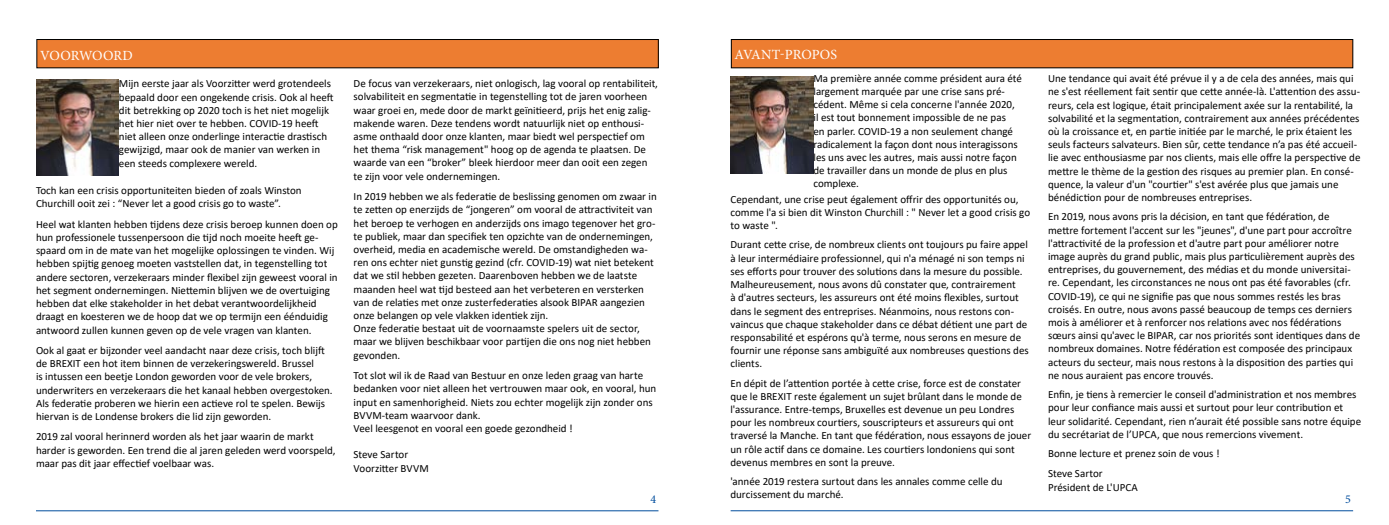
<style>
.page{position:relative;width:1389px;height:525px;background:#fff}
.page>*{position:absolute;margin:0;border:0;box-sizing:border-box;transform-origin:0 0}
.t1{font:14px "Minion Pro";color:#fff}
.t2{font:12px "Minion Pro";color:#004d9d}
.t3{font:11px/13.2px "Calibri";color:#000}
</style>
<div class="page">
<hr style="left:36px;top:510px;width:622px;height:1px;background:#004d9d">
<hr style="left:731px;top:510px;width:622px;height:1px;background:#004d9d">
<div style="left:37px;top:39px;width:621px;height:29px;background:#ed7d31"></div>
<div style="left:36px;top:39px;width:623px;height:29px;border:1px solid #000"></div>
<img style="left:36px;top:80px;width:83px;height:96px">
<div style="left:731px;top:39px;width:622px;height:29px;background:#ed7d31"></div>
<div style="left:731px;top:39px;width:622px;height:29px;border:1px solid #000"></div>
<img style="left:730px;top:77px;width:83px;height:96px">
<p class="t1" style="left:40px;top:46px;width:94px">VOORWOORD</p>
<p class="t3" style="left:119px;top:77px;width:216px">Mijn eerste jaar als Voorzitter werd grotendeels bepaald door een ongekende crisis. Ook al heeft dit betrekking op 2020 toch is het niet mogelijk het hier niet over te hebben. COVID-19 heeft niet alleen onze onderlinge interactie drastisch gewijzigd, maar ook de manier van werken in een steeds complexere wereld.</p>
<p class="t3" style="left:36px;top:183px;width:267px">Toch kan een crisis opportuniteiten bieden of zoals Winston<br>Churchill ooit zei : “Never let a good crisis go to waste”.</p>
<p class="t3" style="left:36px;top:217px;width:303px">Heel wat klanten hebben tijdens deze crisis beroep kunnen doen op hun professionele tussenpersoon die tijd noch moeite heeft ge&shy;spaard om in de mate van het mogelijke oplossingen te vinden. Wij hebben spijtig genoeg moeten vaststellen dat, in tegenstelling tot andere sectoren, verzekeraars minder flexibel zijn geweest vooral in het segment ondernemingen. Niettemin blijven we de overtuiging hebben dat elke stakeholder in het debat verantwoordelijkheid draagt en koesteren we de hoop dat we op termijn een éénduidig antwoord zullen kunnen geven op de vele vragen van klanten.</p>
<p class="t3" style="left:36px;top:343px;width:298px">Ook al gaat er bijzonder veel aandacht naar deze crisis, toch blijft de BREXIT een hot item binnen de verzekeringswereld. Brussel<br>is intussen een beetje London geworden voor de vele brokers, underwriters en verzekeraars die het kanaal hebben overgestoken.<br>Als federatie proberen we hierin een actieve rol te spelen. Bewijs hiervan is de Londense brokers die lid zijn geworden.</p>
<p class="t3" style="left:36px;top:429px;width:301px">2019 zal vooral herinnerd worden als het jaar waarin de markt harder is geworden. Een trend die al jaren geleden werd voorspeld, maar pas dit jaar effectief voelbaar was.</p>
<p class="t1" style="left:735px;top:45px;width:104px">AVANT-PROPOS</p>
<p class="t3" style="left:813px;top:71px;width:210px">Ma première année comme président aura été largement marquée par une crise sans pré&shy;cédent. Même si cela concerne l'année 2020, il est tout bonnement impossible de ne pas<br>en parler. COVID-19 a non seulement changé radicalement la façon dont nous interagissons les uns avec les autres, mais aussi notre façon de travailler dans un monde de plus en plus complexe.</p>
<p class="t3" style="left:1048px;top:72px;width:314px">Une tendance qui avait été prévue il y a de cela des années, mais qui ne s'est réellement fait sentir que cette année-là. L'attention des assu&shy;reurs, cela est logique, était principalement axée sur la rentabilité, la solvabilité et la segmentation, contrairement aux années précédentes où la croissance et, en partie initiée par le marché, le prix étaient les seuls facteurs salvateurs. Bien sûr, cette tendance n’a pas été accueil&shy;lie avec enthousiasme par nos clients, mais elle offre la perspective de mettre le thème de la gestion des risques au premier plan. En consé&shy;quence, la valeur d'un "courtier" s'est avérée plus que jamais une bénédiction pour de nombreuses entreprises.</p>
<p class="t3" style="left:1048px;top:210px;width:314px">En 2019, nous avons pris la décision, en tant que fédération, de mettre fortement l'accent sur les "jeunes", d'une part pour accroître l'attractivité de la profession et d'autre part pour améliorer notre image auprès du grand public, mais plus particulièrement auprès des entreprises, du gouvernement, des médias et du monde universitai&shy;re. Cependant, les circonstances ne nous ont pas été favorables (cfr.<br>COVID-19), ce qui ne signifie pas que nous sommes restés les bras croisés. En outre, nous avons passé beaucoup de temps ces derniers mois à améliorer et à renforcer nos relations avec nos fédérations sœurs ainsi qu'avec le BIPAR, car nos priorités sont identiques dans de nombreux domaines. Notre fédération est composée des principaux acteurs du secteur, mais nous restons à la disposition des parties qui ne nous auraient pas encore trouvés.</p>
<p class="t3" style="left:1048px;top:387px;width:315px">Enfin, je tiens à remercier le conseil d'administration et nos membres pour leur confiance mais aussi et surtout pour leur contribution et leur solidarité. Cependant, rien n’aurait été possible sans notre équipe du secrétariat de l’UPCA, que nous remercions vivement.</p>
<p class="t3" style="left:1048px;top:442px;width:173px;line-height:20.4px">Bonne lecture et prenez soin de vous !<br>Steve Sartor</p>
<p class="t3" style="left:1048px;top:480px;width:91px">Président de L'UPCA</p>
<p class="t3" style="left:354px;top:77px;width:306px">De focus van verzekeraars, niet onlogisch, lag vooral op rentabiliteit, solvabiliteit en segmentatie in tegenstelling tot de jaren voorheen waar groei en, mede door de markt geïnitieerd, prijs het enig zalig&shy;makende waren. Deze tendens wordt natuurlijk niet op enthousi&shy;asme onthaald door onze klanten, maar biedt wel perspectief om het thema “risk management" hoog op de agenda te plaatsen. De waarde van een “broker” bleek hierdoor meer dan ooit een zegen te zijn voor vele ondernemingen.</p>
<p class="t3" style="left:354px;top:189px;width:305px">In 2019 hebben we als federatie de beslissing genomen om zwaar in te zetten op enerzijds de “jongeren” om vooral de attractiviteit van het beroep te verhogen en anderzijds ons imago tegenover het gro&shy;te publiek, maar dan specifiek ten opzichte van de ondernemingen, overheid, media en academische wereld. De omstandigheden wa&shy;ren ons echter niet gunstig gezind (cfr. COVID-19) wat niet betekent dat we stil hebben gezeten. Daarenboven hebben we de laatste maanden heel wat tijd besteed aan het verbeteren en versterken van de relaties met onze zusterfederaties alsook BIPAR aangezien onze belangen op vele vlakken identiek zijn.<br>Onze federatie bestaat uit de voornaamste spelers uit de sector, maar we blijven beschikbaar voor partijen die ons nog niet hebben gevonden.</p>
<p class="t3" style="left:354px;top:368px;width:304px">Tot slot wil ik de Raad van Bestuur en onze leden graag van harte bedanken voor niet alleen het vertrouwen maar ook, en vooral, hun input en samenhorigheid. Niets zou echter mogelijk zijn zonder ons BVVM-team waarvoor dank.<br>Veel leesgenot en vooral een goede gezondheid !</p>
<p class="t3" style="left:354px;top:447px;width:77px">Steve Sartor<br>Voorzitter BVVM</p>
<p class="t3" style="left:730px;top:192px;width:301px">Cependant, une crise peut également offrir des opportunités ou, comme l'a si bien dit Winston Churchill : " Never let a good crisis go to waste ".</p>
<p class="t3" style="left:730px;top:238px;width:300px">Durant cette crise, de nombreux clients ont toujours pu faire appel à leur intermédiaire professionnel, qui n'a ménagé ni son temps ni ses efforts pour trouver des solutions dans la mesure du possible.<br>Malheureusement, nous avons dû constater que, contrairement<br>à d'autres secteurs, les assureurs ont été moins flexibles, surtout dans le segment des entreprises. Néanmoins, nous restons con&shy;vaincus que chaque stakeholder dans ce débat détient une part de responsabilité et espérons qu'à terme, nous serons en mesure de fournir une réponse sans ambiguïté aux nombreuses questions des clients.</p>
<p class="t3" style="left:730px;top:376px;width:302px">En dépit de l’attention portée à cette crise, force est de constater que le BREXIT reste également un sujet brûlant dans le monde de l'assurance. Entre-temps, Bruxelles est devenue un peu Londres pour les nombreux courtiers, souscripteurs et assureurs qui ont traversé la Manche. En tant que fédération, nous essayons de jouer un rôle actif dans ce domaine. Les courtiers londoniens qui sont devenus membres en sont la preuve.</p>
<p class="t3" style="left:730px;top:474px;width:274px">'année 2019 restera surtout dans les annales comme celle du durcissement du marché.</p>
<p class="t2" style="left:651px;top:491px;width:7px">4</p>
<p class="t2" style="left:1345px;top:491px;width:7px">5</p>
</div>
